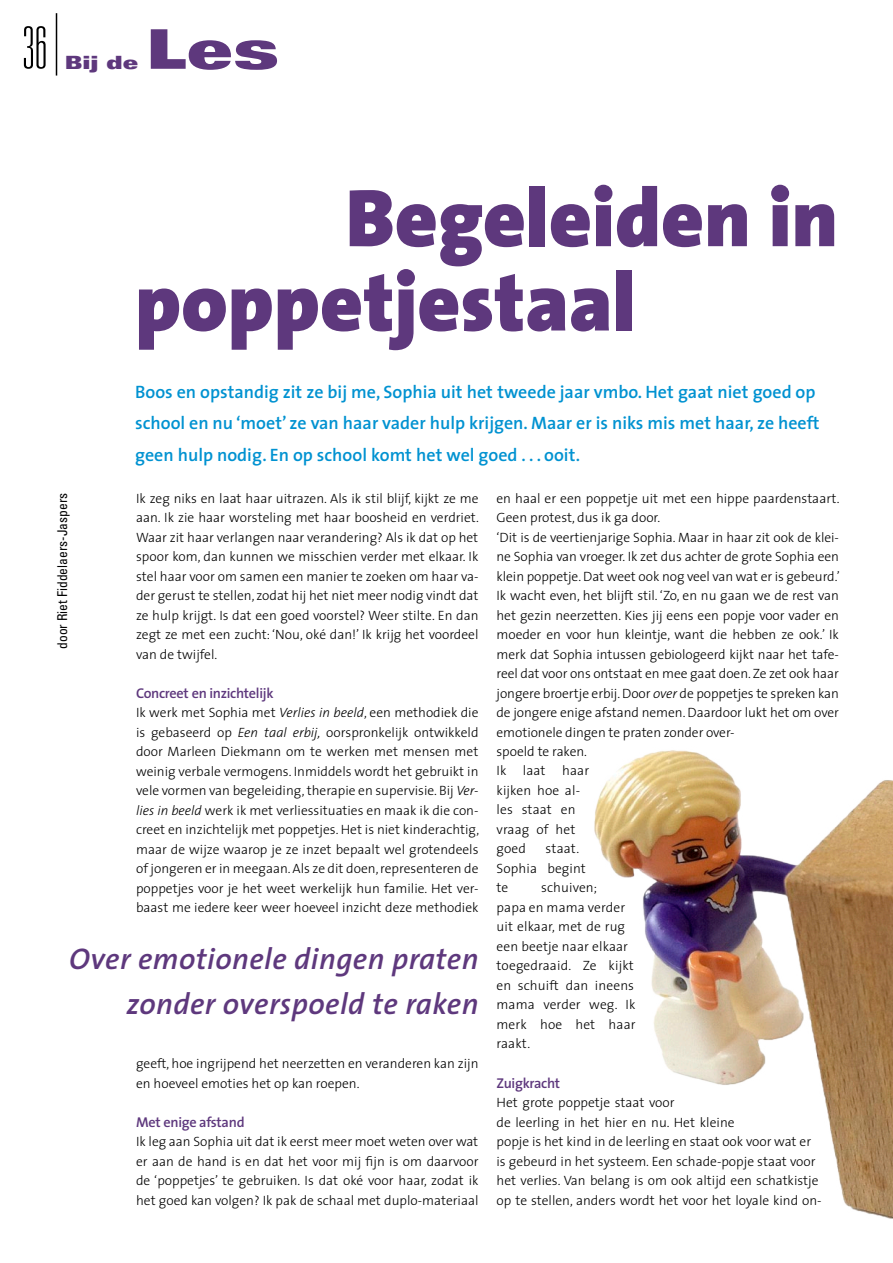
<style>
.page{position:relative;width:893px;height:1263px;background:#fff}
.page>*{position:absolute;margin:0;border:0;box-sizing:border-box;transform-origin:0 0}
.t1{font:900 82.5px/84.3px "The Sans";color:#5e387d}
.t2{font:100 ultra-condensed 58.5px "Univers LT Std";color:#000}
.t3{font:54.75px "Univers LT Std X Black Ex";color:#5e387d}
.t4{font:italic 600 30px/45px "The Sans";letter-spacing:.015em;color:#5e387d;text-align:right}
.t5{font:18.3px "Univers LT Std X Black Ex";color:#5e387d}
.t6{font:600 18px/31.5px "The Sans";color:#0092d1}
.t7{font:600 14.25px "The Sans";letter-spacing:-.02em;color:#5e387d}
.t8{font:300 13.5px/19.5px "The Sans";color:#000}
.t9{font:condensed 13.5px "Univers LT Std";color:#000}
.s1{font-style:italic}
</style>
<div class="page">
<hr style="left:56px;top:13px;width:1px;height:63px;background:#000">
<img style="left:594px;top:750px;width:299px;height:469px">
<h2 class="t2" style="left:22px;top:18px;width:27px">36</h2>
<h3 class="t5" style="left:65px;top:51px;width:75px">Bij de</h3>
<h3 class="t3" style="left:146px;top:17px;width:135px">Les</h3>
<h1 class="t1" style="left:135px;top:175px;width:704px;text-indent:211px">Begeleiden in poppetjestaal</h1>
<h3 class="t6" style="left:135px;top:375px;width:686px">Boos en opstandig zit ze bij me, Sophia uit het tweede jaar vmbo. Het gaat niet goed op school en nu ‘moet’ ze van haar vader hulp krijgen. Maar er is niks mis met haar, ze heeft geen hulp nodig. En op school komt het wel goed . . . ooit.</h3>
<p class="t9" style="left:54px;top:649px;width:157px;rotate:-90deg">door Riet Fiddelaers-Jaspers</p>
<p class="t8" style="left:136px;top:488px;width:344px;text-align:justify">Ik zeg niks en laat haar uitrazen. Als ik stil blijf, kijkt ze me aan. Ik zie haar worsteling met haar boosheid en verdriet.<br>Waar zit haar verlangen naar verandering? Als ik dat op het spoor kom, dan kunnen we misschien verder met elkaar. Ik stel haar voor om samen een manier te zoeken om haar va&shy;der gerust te stellen, zodat hij het niet meer nodig vindt dat ze hulp krijgt. Is dat een goed voorstel? Weer stilte. En dan zegt ze met een zucht: ‘Nou, oké dan!’ Ik krijg het voordeel van de twijfel.</p>
<p class="t7" style="left:136px;top:681px;width:139px">Concreet en inzichtelijk</p>
<p class="t8" style="left:136px;top:702px;width:345px;text-align:justify">Ik werk met Sophia met <span class="s1">Verlies in beeld</span>, een methodiek die is gebaseerd op <span class="s1">Een taal erbij,</span> oorspronkelijk ontwikkeld door Marleen Diekmann om te werken met mensen met weinig verbale vermogens. Inmiddels wordt het gebruikt in vele vormen van begeleiding, therapie en supervisie. Bij <span class="s1">Ver&shy;lies in beeld</span> werk ik met verliessituaties en maak ik die con&shy;creet en inzichtelijk met poppetjes. Het is niet kinderachtig, maar de wijze waarop je ze inzet bepaalt wel grotendeels of jongeren er in meegaan. Als ze dit doen, representeren de poppetjes voor je het weet werkelijk hun familie. Het ver&shy;baast me iedere keer weer hoeveel inzicht deze methodiek</p>
<h3 class="t4" style="left:69px;top:936px;width:411px">Over emotionele dingen praten zonder overspoeld te raken</h3>
<p class="t8" style="left:136px;top:1053px;width:344px">geeft, hoe ingrijpend het neerzetten en veranderen kan zijn en hoeveel emoties het op kan roepen.</p>
<p class="t7" style="left:136px;top:1110px;width:110px">Met enige afstand</p>
<p class="t8" style="left:136px;top:1131px;width:344px;text-align:justify">Ik leg aan Sophia uit dat ik eerst meer moet weten over wat er aan de hand is en dat het voor mij fijn is om daarvoor de ‘poppetjes’ te gebruiken. Is dat oké voor haar, zodat ik het goed kan volgen? Ik pak de schaal met duplo-materiaal</p>
<p class="t8" style="left:496px;top:488px;width:345px">en haal er een poppetje uit met een hippe paardenstaart.<br>Geen protest, dus ik ga door.<br>‘Dit is de veertienjarige Sophia. Maar in haar zit ook de klei&shy;ne Sophia van vroeger. Ik zet dus achter de grote Sophia een klein poppetje. Dat weet ook nog veel van wat er is gebeurd.’ Ik wacht even, het blijft stil. ‘Zo, en nu gaan we de rest van het gezin neerzetten. Kies jij eens een popje voor vader en moeder en voor hun kleintje, want die hebben ze ook.’ Ik merk dat Sophia intussen gebiologeerd kijkt naar het tafe&shy;reel dat voor ons ontstaat en mee gaat doen. Ze zet ook haar jongere broertje erbij. Door <span class="s1">over</span> de poppetjes te spreken kan de jongere enige afstand nemen. Daardoor lukt het om over emotionele dingen te praten zonder over-<br>spoeld te raken.<br>Ik laat haar<br>kijken hoe al-<br>les staat en<br>vraag of het<br>goed</p>
<p class="t8" style="left:496px;top:839px;width:91px;text-indent:49px">staat.<br>Sophia begint te</p>
<p class="t8" style="left:496px;top:878px;width:141px;text-indent:45px">schuiven;<br>papa en mama verder uit elkaar, met de rug een beetje naar elkaar toegedraaid. Ze kijkt en schuift dan ineens mama verder weg. Ik merk hoe het haar raakt.</p>
<p class="t7" style="left:496px;top:1071px;width:65px">Zuigkracht</p>
<p class="t8" style="left:496px;top:1092px;width:327px">Het grote poppetje staat voor<br>de leerling in het hier en nu. Het kleine<br>popje is het kind in de leerling en staat ook voor wat er is gebeurd in het systeem. Een schade-popje staat voor het verlies. Van belang is om ook altijd een schatkistje op te stellen, anders wordt het voor het loyale kind on-</p>
</div>
